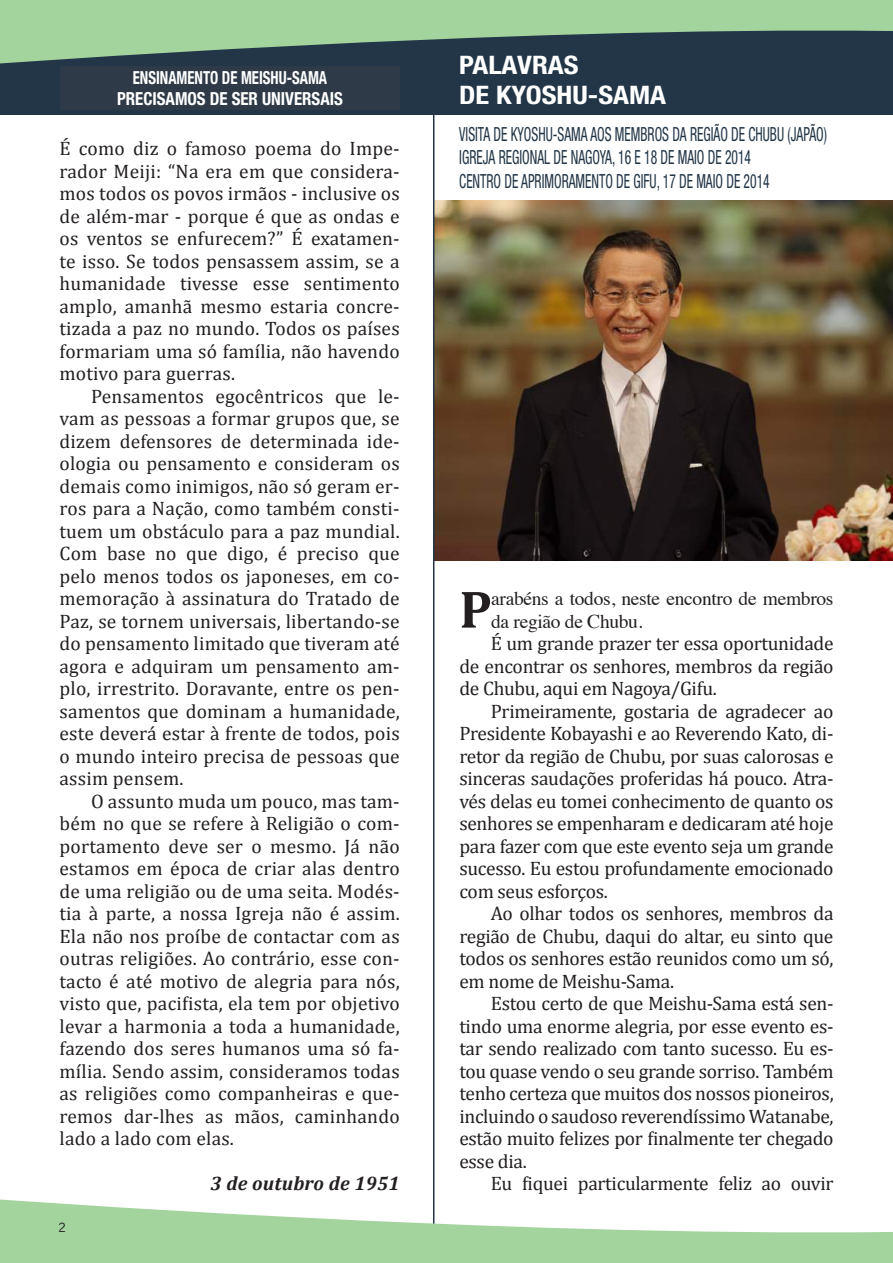
<style>
.page{position:relative;width:893px;height:1263px;background:#fff}
.page>*{position:absolute;margin:0;border:0;box-sizing:border-box;transform-origin:0 0}
.t1{font:700 53.25px "Cambria";color:#231f20}
.t2{font:700 condensed 25.5px/30.6px "Helvetica Neue LT Std";color:#fff;scale:1.12 1}
.t3{font:19.5px/22.5px "Cambria";letter-spacing:-.015em;color:#231f20;text-align:justify}
.t4{font:condensed 19.5px/23.4px "Helvetica Neue LT Std";color:#233648;scale:.7 1}
.t5{font:19.5px/22.5px "Times";letter-spacing:-.015em;color:#231f20}
.t6{font:italic 700 19.5px "Cambria";letter-spacing:.01em;color:#231f20}
.t7{font:700 condensed 18px/21.6px "Helvetica Neue LT Std";color:#fff;text-align:center;scale:.82 1}
.t8{font:300 15px "Bell Gothic Std";color:#231f20}
</style>
<div class="page">
<img style="left:434px;top:200px;width:459px;height:360px">
<hr style="left:433px;top:65px;width:1px;height:1193px;background:#233648">
<div style="left:0;top:0;width:893px;height:115px;background:#233648"></div>
<svg style="left:0;top:1197px;width:893px;height:66px;fill:#a4d49e"></svg>
<svg style="left:0;top:0;width:893px;height:64px;fill:#a4d49e"></svg>
<div style="left:60px;top:66px;width:340px;height:44px;background:#2e3a48"></div>
<p class="t7" style="left:117px;top:66px;width:277px">ENSINAMENTO DE MEISHU-SAMA<br>PRECISAMOS DE SER UNIVERSAIS</p>
<p class="t3" style="left:60px;top:137px;width:342px">É como diz o famoso poema do Impe&shy;rador Meiji: “Na era em que considera&shy;mos todos os povos irmãos - inclusive os de além-mar - porque é que as ondas e os ventos se enfurecem?” É exatamen&shy;te isso. Se todos pensassem assim, se a humanidade tivesse esse sentimento amplo, amanhã mesmo estaria concre&shy;tizada a paz no mundo. Todos os países formariam uma só família, não havendo motivo para guerras.</p>
<p class="t3" style="left:60px;top:385px;width:342px;text-indent:32px">Pensamentos egocêntricos que le&shy;vam as pessoas a formar grupos que, se dizem defensores de determinada ide&shy;ologia ou pensamento e consideram os demais como inimigos, não só geram er&shy;ros para a Nação, como também consti&shy;tuem um obstáculo para a paz mundial.<br>Com base no que digo, é preciso que pelo menos todos os japoneses, em co&shy;memoração à assinatura do Tratado de Paz, se tornem universais, libertando-se do pensamento limitado que tiveram até agora e adquiram um pensamento am&shy;plo, irrestrito. Doravante, entre os pen&shy;samentos que dominam a humanidade, este deverá estar à frente de todos, pois o mundo inteiro precisa de pessoas que assim pensem.</p>
<p class="t3" style="left:60px;top:790px;width:342px;text-indent:32px">O assunto muda um pouco, mas tam&shy;bém no que se refere à Religião o com&shy;portamento deve ser o mesmo. Já não estamos em época de criar alas dentro de uma religião ou de uma seita. Modés&shy;tia à parte, a nossa Igreja não é assim.<br>Ela não nos proíbe de contactar com as outras religiões. Ao contrário, esse con&shy;tacto é até motivo de alegria para nós, visto que, pacifista, ela tem por objetivo levar a harmonia a toda a humanidade, fazendo dos seres humanos uma só fa&shy;mília. Sendo assim, consideramos todas as religiões como companheiras e que&shy;remos dar-lhes as mãos, caminhando lado a lado com elas.</p>
<p class="t6" style="left:211px;top:1171px;width:191px">3 de outubro de 1951</p>
<p class="t8" style="left:58px;top:1219px;width:10px">2</p>
<h2 class="t2" style="left:459px;top:49px;width:186px">PALAVRAS<br>DE KYOSHU-SAMA</h2>
<p class="t4" style="left:459px;top:122px;width:527px">VISITA DE KYOSHU-SAMA AOS MEMBROS DA REGIÃO DE CHUBU (JAPÃO)<br>IGREJA REGIONAL DE NAGOYA, 16 E 18 DE MAIO DE 2014<br>CENTRO DE APRIMORAMENTO DE GIFU, 17 DE MAIO DE 2014</p>
<h1 class="t1" style="left:459px;top:577px;width:34px">P</h1>
<p class="t5" style="left:491px;top:586px;width:344px">arabéns a todos, neste encontro de membros da região de Chubu.</p>
<p class="t3" style="left:459px;top:632px;width:376px;text-indent:32px">É um grande prazer ter essa oportunidade de encontrar os senhores, membros da região de Chubu, aqui em Nagoya/Gifu.</p>
<p class="t3" style="left:459px;top:700px;width:376px;text-indent:32px">Primeiramente, gostaria de agradecer ao Presidente Kobayashi e ao Reverendo Kato, di&shy;retor da região de Chubu, por suas calorosas e sinceras saudações proferidas há pouco. Atra&shy;vés delas eu tomei conhecimento de quanto os senhores se empenharam e dedicaram até hoje para fazer com que este evento seja um grande sucesso. Eu estou profundamente emocionado com seus esforços.</p>
<p class="t3" style="left:459px;top:902px;width:376px;text-indent:32px">Ao olhar todos os senhores, membros da região de Chubu, daqui do altar, eu sinto que todos os senhores estão reunidos como um só, em nome de Meishu-Sama.</p>
<p class="t3" style="left:459px;top:992px;width:376px;text-indent:32px">Estou certo de que Meishu-Sama está sen&shy;tindo uma enorme alegria, por esse evento es&shy;tar sendo realizado com tanto sucesso. Eu es&shy;tou quase vendo o seu grande sorriso. Também tenho certeza que muitos dos nossos pioneiros, incluindo o saudoso reverendíssimo Watanabe, estão muito felizes por finalmente ter chegado esse dia.</p>
<p class="t3" style="left:491px;top:1172px;width:344px">Eu fiquei particularmente feliz ao ouvir</p>
</div>
